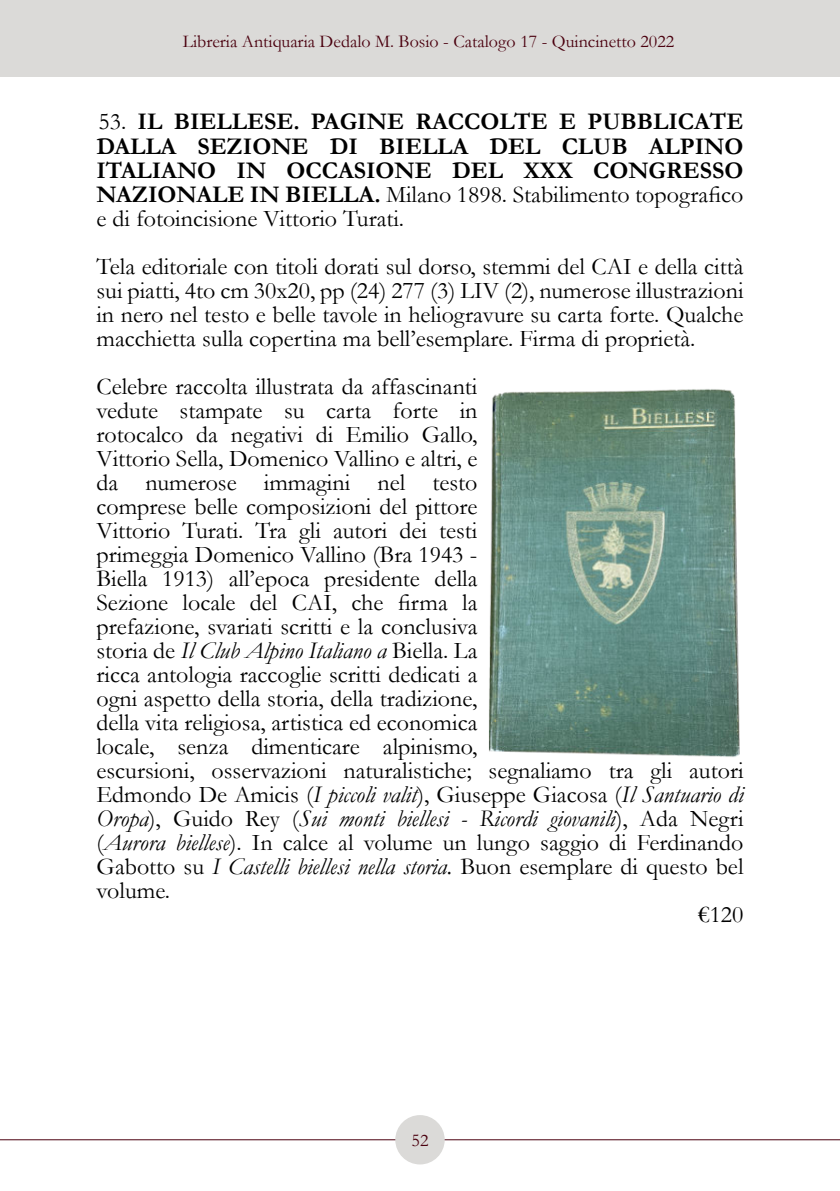
<style>
.page{position:relative;width:840px;height:1191px;background:#fff}
.page>*{position:absolute;margin:0;border:0;box-sizing:border-box;transform-origin:0 0}
.t1{font:24px/24px "Garamond";color:#000;text-align:justify}
.t2{font:700 24px/24px "Garamond";color:#000;text-align:justify}
.t3{font:italic 24px "Garamond";color:#000}
.t4{font:18px "Garamond";color:#4a000e}
.s1{font-weight:400}
.s2{font-style:normal}
.s3{font-style:italic}
</style>
<div class="page">
<div style="left:0;top:0;width:839px;height:77px;background:#dbdad8"></div>
<hr style="left:0;top:1139px;width:839px;height:1px;background:#4a000e">
<div style="left:395px;top:1115px;width:49px;height:49px;background:#dbdad8;border-radius:50%"></div>
<img style="left:488px;top:389px;width:252px;height:368px">
<hr style="left:839px;top:0;width:1px;height:77px;background:#dbdad8">
<p class="t4" style="left:183px;top:35px;width:492px">Libreria Antiquaria Dedalo M. Bosio - Catalogo 17 - Quincinetto 2022</p>
<p class="t2" style="left:96px;top:113px;width:648px"><span class="s1">53.</span> IL BIELLESE. PAGINE RACCOLTE E PUBBLICATE DALLA SEZIONE DI BIELLA DEL CLUB ALPINO ITALIANO IN OCCASIONE DEL XXX CONGRESSO NAZIONALE IN BIELLA. <span class="s1">Milano 1898. Stabilimento topografico e di fotoincisione Vittorio Turati.</span></p>
<p class="t1" style="left:96px;top:257px;width:648px">Tela editoriale con titoli dorati sul dorso, stemmi del CAI e della città sui piatti, 4to cm 30x20, pp (24) 277 (3) LIV (2), numerose illustrazioni in nero nel testo e belle tavole in heliogravure su carta forte. Qualche macchietta sulla copertina ma bell’esemplare. Firma di proprietà.</p>
<p class="t1" style="left:96px;top:377px;width:382px">Celebre raccolta illustrata da affascinanti</p>
<p class="t1" style="left:96px;top:401px;width:382px">vedute stampate su carta forte in</p>
<p class="t1" style="left:96px;top:425px;width:382px">rotocalco da negativi di Emilio Gallo,</p>
<p class="t1" style="left:96px;top:449px;width:382px">Vittorio Sella, Domenico Vallino e altri, e</p>
<p class="t1" style="left:96px;top:473px;width:382px">da numerose immagini nel testo</p>
<p class="t1" style="left:96px;top:497px;width:382px">comprese belle composizioni del pittore</p>
<p class="t1" style="left:96px;top:521px;width:382px">Vittorio Turati. Tra gli autori dei testi</p>
<p class="t1" style="left:96px;top:545px;width:382px">primeggia Domenico Vallino (Bra 1943 -</p>
<p class="t1" style="left:96px;top:569px;width:382px">Biella 1913) all’epoca presidente della</p>
<p class="t1" style="left:96px;top:593px;width:382px">Sezione locale del CAI, che firma la</p>
<p class="t1" style="left:96px;top:617px;width:382px">prefazione, svariati scritti e la conclusiva</p>
<p class="t3" style="left:96px;top:642px;width:382px"><span class="s2">storia de</span> Il Club Alpino Italiano a <span class="s2">Biella. La</span></p>
<p class="t1" style="left:96px;top:665px;width:382px">ricca antologia raccoglie scritti dedicati a</p>
<p class="t1" style="left:96px;top:689px;width:382px">ogni aspetto della storia, della tradizione,</p>
<p class="t1" style="left:96px;top:713px;width:382px">della vita religiosa, artistica ed economica</p>
<p class="t1" style="left:96px;top:737px;width:382px">locale, senza dimenticare alpinismo,</p>
<p class="t1" style="left:96px;top:761px;width:648px">escursioni, osservazioni naturalistiche; segnaliamo tra gli autori</p>
<p class="t1" style="left:96px;top:785px;width:648px">Edmondo De Amicis (<span class="s3">I piccoli valit</span>), Giuseppe Giacosa (<span class="s3">Il Santuario di</span></p>
<p class="t3" style="left:96px;top:810px;width:648px">Oropa<span class="s2">), Guido Rey (</span>Sui monti biellesi - Ricordi giovanili<span class="s2">), Ada Negri</span></p>
<p class="t1" style="left:96px;top:833px;width:648px">(<span class="s3">Aurora biellese</span>). In calce al volume un lungo saggio di Ferdinando</p>
<p class="t1" style="left:96px;top:857px;width:648px">Gabotto su <span class="s3">I Castelli biellesi nella storia.</span> Buon esemplare di questo bel</p>
<p class="t1" style="left:96px;top:881px;width:75px">volume.</p>
<p class="t1" style="left:698px;top:905px;width:47px">€120</p>
<p class="t4" style="left:411px;top:1133px;width:18px">52</p>
</div>
